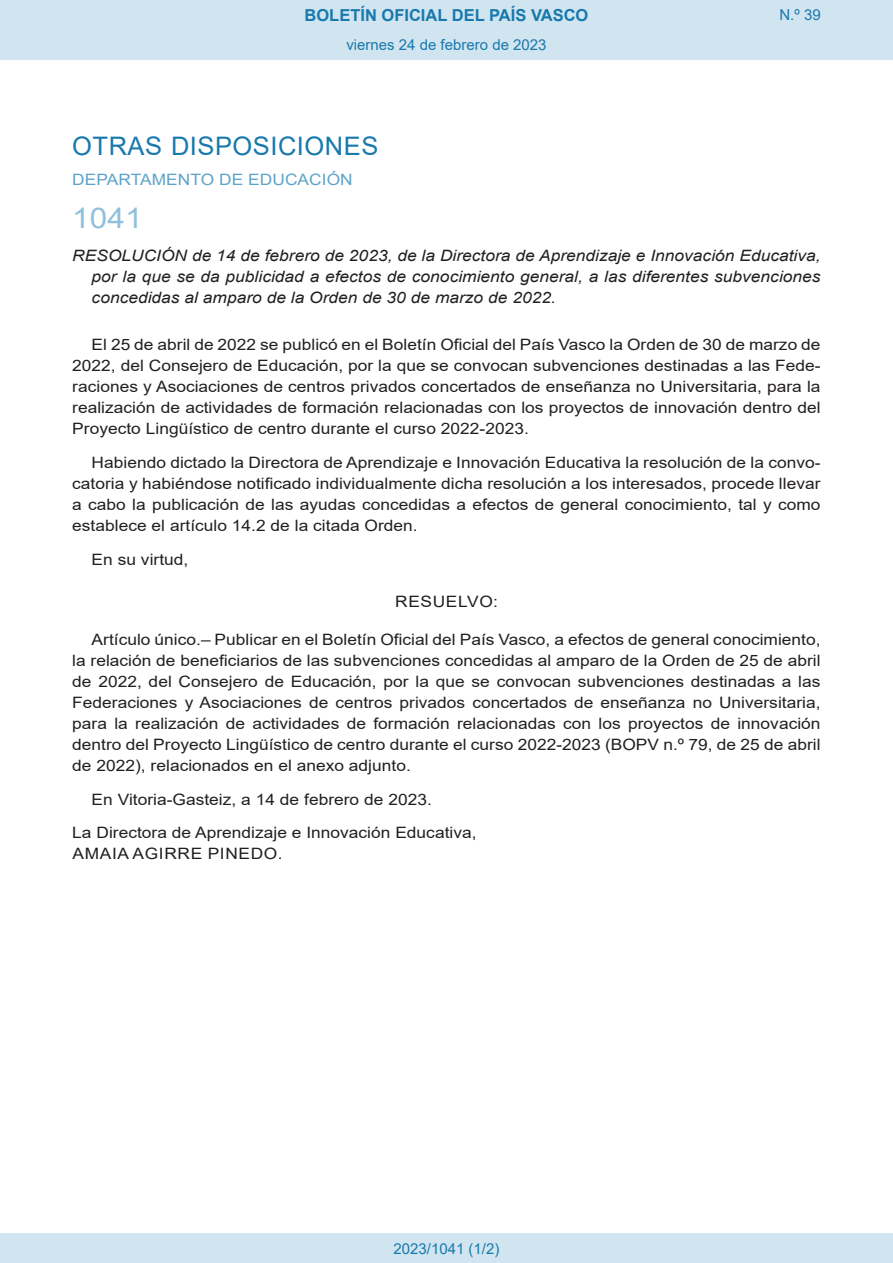
<style>
.page{position:relative;width:893px;height:1263px;background:#fff}
.page>*{position:absolute;margin:0;border:0;box-sizing:border-box;transform-origin:0 0}
.BOPVOrden{font:28.5px "Arial";color:#90c0db;scale:1.11 1}
.BOPVSeccion{font:25.5px "Arial";letter-spacing:.02em;color:#1879ad}
.t1{font:700 16.5px "Arial";color:#1879ad}
.BOPVDetalle{font:15.6px/21px "Arial";color:#231f20;text-align:justify;scale:1.11 1}
.BOPVTitulo{font:italic 15.6px/21px "Arial";color:#231f20;text-align:justify;scale:1.11 1}
.BOPVFirmaPuesto{font:15.6px "Arial";color:#231f20;scale:1.11 1}
.BOPVFirmaLugFec{font:15.6px "Arial";color:#231f20;scale:1.11 1}
.BOPVOrganismo{font:15.6px "Arial";letter-spacing:.005em;color:#5ea4ca;scale:1.11 1}
.BOPVFirmaNombre{font:15.6px "Arial";letter-spacing:.035em;color:#231f20;scale:1.11 1}
.BOPVClave{font:15.6px "Arial";letter-spacing:.035em;color:#231f20;scale:1.11 1}
.Paginacion_Centro{font:15px "Arial";color:#1879ad}
</style>
<div class="page">
<div style="left:0;top:0;width:893px;height:60px;background:#d0e5f0"></div>
<div style="left:0;top:1233px;width:893px;height:30px;background:#d0e5f0"></div>
<p class="t1" style="left:305px;top:3px;width:285px">BOLETÍN OFICIAL DEL PAÍS VASCO</p>
<p class="Paginacion_Centro" style="left:346px;top:35px;width:202px">viernes 24 de febrero de 2023</p>
<p class="Paginacion_Centro" style="left:779px;top:5px;width:43px">N.º 39</p>
<p class="BOPVSeccion" style="left:72px;top:128px;width:308px">OTRAS DISPOSICIONES</p>
<p class="BOPVOrganismo" style="left:72px;top:169px;width:254px">DEPARTAMENTO DE EDUCACIÓN</p>
<p class="BOPVOrden" style="left:72px;top:198px;width:65px">1041</p>
<p class="BOPVTitulo" style="left:92px;top:246px;width:658px;text-indent:-19px">RESOLUCIÓN de 14 de febrero de 2023, de la Directora de Aprendizaje e Innovación Educativa, por la que se da publicidad a efectos de conocimiento general, a las diferentes subvenciones concedidas al amparo de la Orden de 30 de marzo de 2022.</p>
<p class="BOPVDetalle" style="left:72px;top:334px;width:676px;text-indent:19px">El 25 de abril de 2022 se publicó en el Boletín Oficial del País Vasco la Orden de 30 de marzo de 2022, del Consejero de Educación, por la que se convocan subvenciones destinadas a las Fede&shy;raciones y Asociaciones de centros privados concertados de enseñanza no Universitaria, para la realización de actividades de formación relacionadas con los proyectos de innovación dentro del Proyecto Lingüístico de centro durante el curso 2022-2023.</p>
<p class="BOPVDetalle" style="left:72px;top:452px;width:676px;text-indent:19px">Habiendo dictado la Directora de Aprendizaje e Innovación Educativa la resolución de la convo&shy;catoria y habiéndose notificado individualmente dicha resolución a los interesados, procede llevar a cabo la publicación de las ayudas concedidas a efectos de general conocimiento, tal y como establece el artículo 14.2 de la citada Orden.</p>
<p class="BOPVDetalle" style="left:92px;top:548px;width:89px">En su virtud,</p>
<p class="BOPVClave" style="left:395px;top:591px;width:94px">RESUELVO:</p>
<p class="BOPVDetalle" style="left:72px;top:629px;width:676px;text-indent:19px">Artículo único.– Publicar en el Boletín Oficial del País Vasco, a efectos de general conocimiento, la relación de beneficiarios de las subvenciones concedidas al amparo de la Orden de 25 de abril de 2022, del Consejero de Educación, por la que se convocan subvenciones destinadas a las Federaciones y Asociaciones de centros privados concertados de enseñanza no Universitaria, para la realización de actividades de formación relacionadas con los proyectos de innovación dentro del Proyecto Lingüístico de centro durante el curso 2022-2023 (BOPV n.º 79, de 25 de abril de 2022), relacionados en el anexo adjunto.</p>
<p class="BOPVFirmaLugFec" style="left:92px;top:788px;width:308px">En Vitoria-Gasteiz, a 14 de febrero de 2023.</p>
<p class="BOPVFirmaPuesto" style="left:72px;top:822px;width:366px">La Directora de Aprendizaje e Innovación Educativa,</p>
<p class="BOPVFirmaNombre" style="left:73px;top:843px;width:191px">AMAIA AGIRRE PINEDO.</p>
<p class="Paginacion_Centro" style="left:393px;top:1238px;width:107px">2023/1041 (1/2)</p>
</div>
